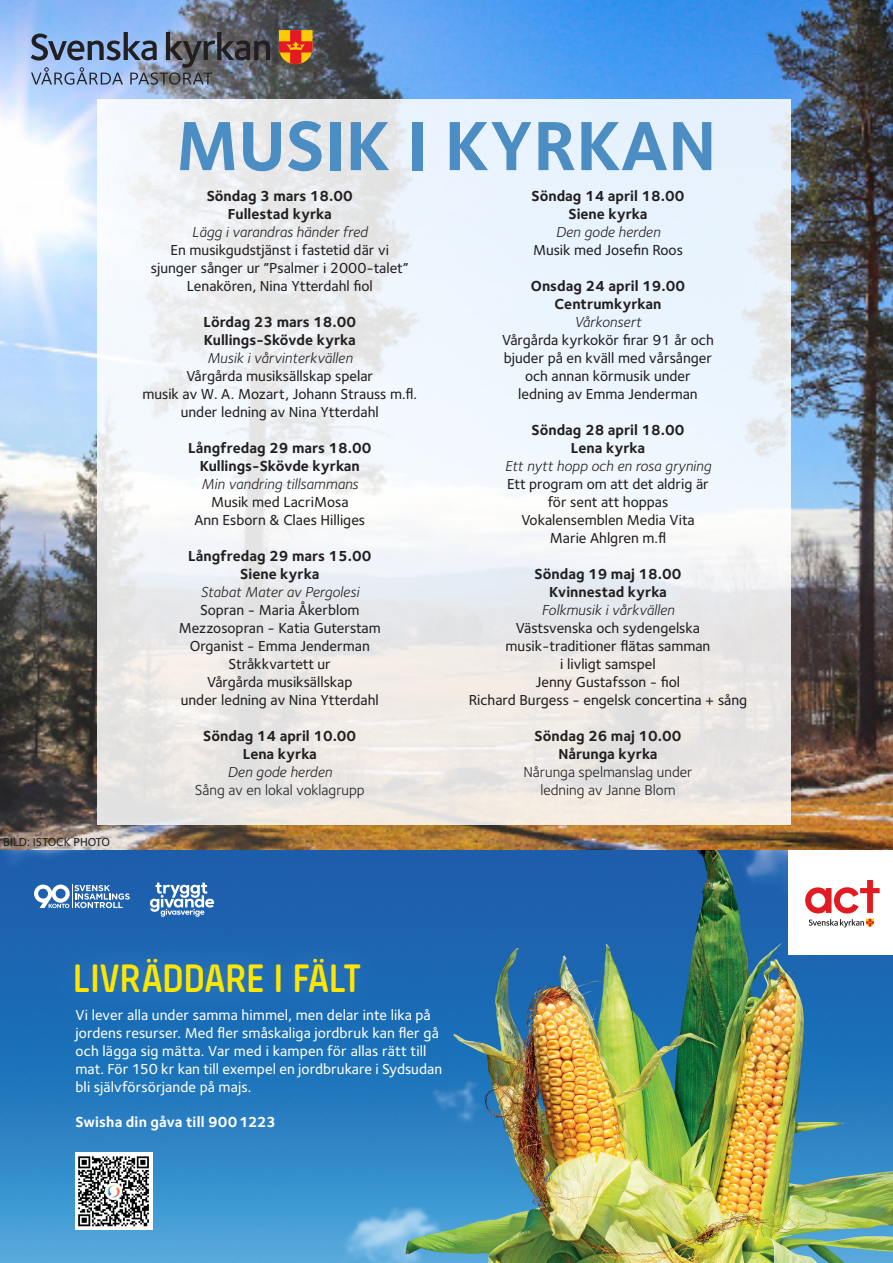
<style>
.page{position:relative;width:893px;height:1263px;background:#fff}
.page>*{position:absolute;margin:0;border:0;box-sizing:border-box;transform-origin:0 0}
.t1{font:700 72px "Foundry Sterling OT3";color:#4c8dc3}
.t2{font:600 41.25px "Pilcrow Soft";letter-spacing:-.03em;color:#ffe601}
.t3{font:500 15px/18px "Foundry Sterling OT3";color:#231f20;text-align:center}
.t4{font:700 15px/18px "Foundry Sterling OT3";color:#231f20;text-align:center}
.t5{font:500 15px/18px "Foundry Sterling OT3";letter-spacing:.005em;color:#fff}
.t6{font:italic 15px "Foundry Sterling OT3";color:#231f20}
.t7{font:15px/18px "Foundry Sterling OT3";color:#231f20;text-align:center}
.t8{font:700 15px "Foundry Sterling OT3";letter-spacing:.005em;color:#fff}
.t9{font:500 12px "Foundry Sterling OT3";color:#231f20}
.s1{font-weight:400;font-style:italic}
.s2{font-style:italic}
</style>
<div class="page">
<img style="left:0;top:0;width:893px;height:1263px">
<svg style="left:31px;top:32px;width:239px;height:53px;background:#707f98"></svg>
<svg style="left:279px;top:30px;width:34px;height:34px"></svg>
<svg style="left:98px;top:99px;width:693px;height:725px;fill:#ecf1f6"></svg>
<svg style="left:34px;top:884px;width:96px;height:24px"></svg>
<svg style="left:150px;top:882px;width:65px;height:35px"></svg>
<div style="left:789px;top:851px;width:104px;height:104px;background:#fff"></div>
<svg style="left:805px;top:880px;width:75px;height:33px"></svg>
<svg style="left:809px;top:919px;width:65px;height:8px"></svg>
<img style="left:75px;top:1152px;width:77px;height:77px">
<div style="left:47px;top:933px;width:338px;height:86px;background:#1e6cb5"></div>
<p class="t9" style="left:3px;top:833px;width:108px">BILD: ISTOCK PHOTO</p>
<p class="t1" style="left:176px;top:88px;width:542px">MUSIK I KYRKAN</p>
<p class="t4" style="left:207px;top:186px;width:148px">Söndag 3 mars 18.00<br>Fullestad kyrka</p>
<p class="t3" style="left:171px;top:222px;width:220px"><span class="s1">Lägg i varandras händer fred<br></span>En musikgudstjänst i fastetid där vi</p>
<p class="t3" style="left:151px;top:258px;width:259px">sjunger sånger ur ”Psalmer i 2000-talet”<br>Lenakören, Nina Ytterdahl fiol</p>
<p class="t4" style="left:203px;top:312px;width:154px;text-align:left">Lördag 23 mars 18.00<br>Kullings-Skövde kyrka</p>
<p class="t6" style="left:207px;top:347px;width:147px">Musik i vårvinterkvällen</p>
<p class="t3" style="left:186px;top:366px;width:188px">Vårgårda musiksällskap spelar</p>
<p class="t3" style="left:142px;top:384px;width:276px">musik av W. A. Mozart, Johann Strauss m.fl.</p>
<p class="t3" style="left:181px;top:402px;width:200px">under ledning av Nina Ytterdahl</p>
<p class="t4" style="left:188px;top:438px;width:185px">Långfredag 29 mars 18.00<br>Kullings-Skövde kyrkan</p>
<p class="t6" style="left:201px;top:473px;width:158px">Min vandring tillsammans</p>
<p class="t3" style="left:194px;top:492px;width:172px">Musik med LacriMosa<br>Ann Esborn &amp; Claes Hilliges</p>
<p class="t4" style="left:188px;top:546px;width:185px">Långfredag 29 mars 15.00<br>Siene kyrka</p>
<p class="t6" style="left:200px;top:581px;width:160px">Stabat Mater av Pergolesi</p>
<p class="t3" style="left:200px;top:600px;width:161px">Sopran - Maria Åkerblom</p>
<p class="t3" style="left:179px;top:618px;width:204px">Mezzosopran - Katia Guterstam<br>Organist - Emma Jenderman</p>
<p class="t3" style="left:229px;top:654px;width:104px">Stråkkvartett ur</p>
<p class="t3" style="left:181px;top:672px;width:200px">Vårgårda musiksällskap<br>under ledning av Nina Ytterdahl</p>
<p class="t4" style="left:203px;top:726px;width:154px">Söndag 14 april 10.00<br>Lena kyrka</p>
<p class="t7" style="left:195px;top:762px;width:171px"><span class="s2">Den gode herden<br></span>Sång av en lokal voklagrupp</p>
<p class="t4" style="left:531px;top:186px;width:154px">Söndag 14 april 18.00<br>Siene kyrka</p>
<p class="t3" style="left:533px;top:222px;width:151px"><span class="s1">Den gode herden<br></span>Musik med Josefin Roos</p>
<p class="t4" style="left:531px;top:276px;width:156px">Onsdag 24 april 19.00<br>Centrumkyrkan</p>
<p class="t6" style="left:574px;top:311px;width:68px">Vårkonsert</p>
<p class="t3" style="left:502px;top:330px;width:213px">Vårgårda kyrkokör firar 91 år och bjuder på en kväll med vårsånger och annan körmusik under ledning av Emma Jenderman</p>
<p class="t4" style="left:531px;top:420px;width:154px">Söndag 28 april 18.00<br>Lena kyrka</p>
<p class="t3" style="left:505px;top:456px;width:208px"><span class="s1">Ett nytt hopp och en rosa gryning<br></span>Ett program om att det aldrig är för sent att hoppas</p>
<p class="t3" style="left:521px;top:510px;width:175px">Vokalensemblen Media Vita<br>Marie Ahlgren m.fl</p>
<p class="t4" style="left:535px;top:564px;width:148px">Söndag 19 maj 18.00<br>Kvinnestad kyrka</p>
<p class="t6" style="left:541px;top:599px;width:135px">Folkmusik i vårkvällen</p>
<p class="t3" style="left:469px;top:618px;width:280px">Västsvenska och sydengelska musik-traditioner flätas samman<br>i livligt samspel<br>Jenny Gustafsson - fiol<br>Richard Burgess - engelsk concertina + sång</p>
<p class="t4" style="left:535px;top:726px;width:148px">Söndag 26 maj 10.00<br>Nårunga kyrka</p>
<p class="t7" style="left:523px;top:762px;width:171px">Nårunga spelmanslag under ledning av Janne Blom</p>
<p class="t2" style="left:72px;top:957px;width:290px">LIVRÄDDARE I FÄLT</p>
<p class="t5" style="left:75px;top:1005px;width:368px">Vi lever alla under samma himmel, men delar inte lika på jordens resurser. Med fler småskaliga jordbruk kan fler gå och lägga sig mätta. Var med i kampen för allas rätt till mat. För 150 kr kan till exempel en jordbrukare i Sydsudan bli självförsörjande på majs.</p>
<p class="t8" style="left:75px;top:1110px;width:202px">Swisha din gåva till 9001223</p>
</div>
